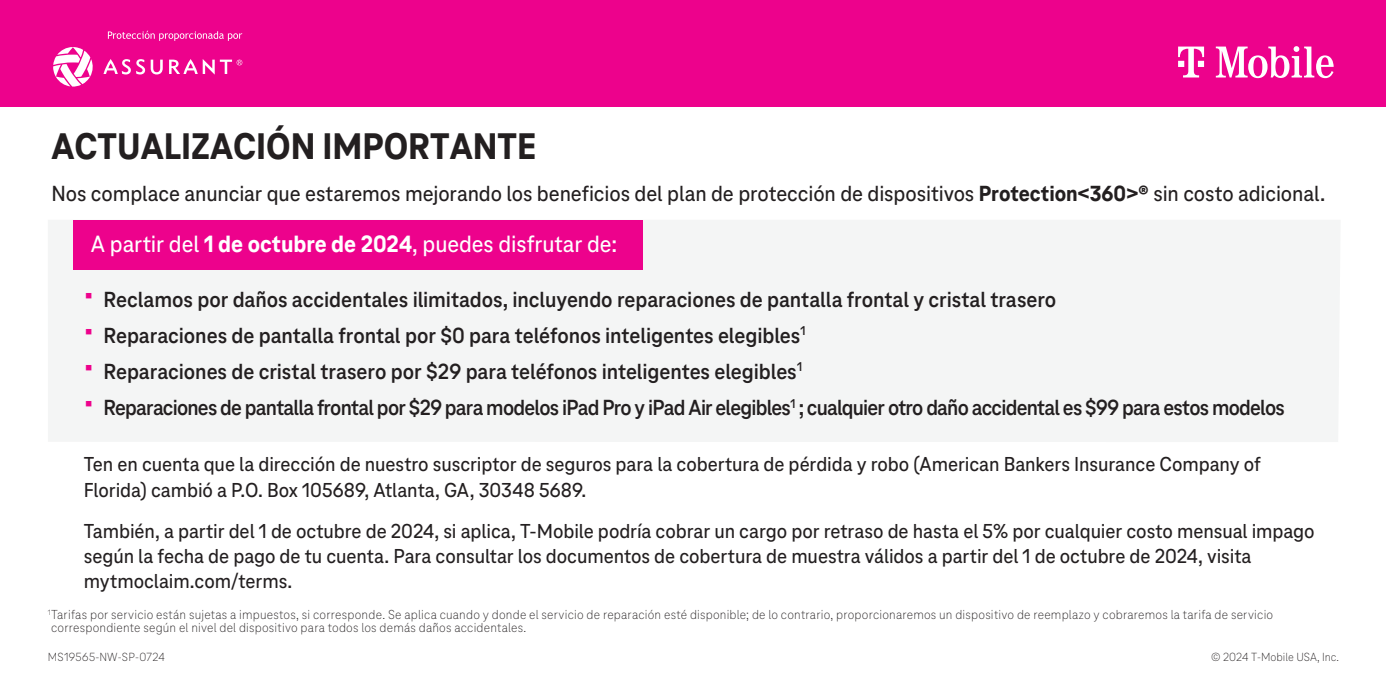
<style>
.page{position:relative;width:1386px;height:693px;background:#fff}
.page>*{position:absolute;margin:0;border:0;box-sizing:border-box;transform-origin:0 0}
.t1{font:800 38.5px "Tele Neo";color:#231f20}
.t2{font:500 24.5px "Tele Neo";letter-spacing:-.005em;color:#fff}
.t3{font:700 22.75px "Tele Neo";letter-spacing:-.005em;color:#231f20}
.t4{font:700 22.75px "Tele Neo";letter-spacing:-.035em;color:#231f20}
.t5{font:500 22.75px "Tele Neo";letter-spacing:-.005em;color:#231f20}
.t6{font:500 21px/25.2px "Tele Neo";letter-spacing:-.005em;color:#231f20}
.t7{font:100 13.65px/12.2px "Tele Neo";letter-spacing:.015em;color:#231f20}
.t8{font:100 12.25px "Tele Neo";color:#231f20}
.t9{font:100 12.25px "Tele Neo";letter-spacing:.02em;color:#231f20}
.s1{font-weight:800}
.s2{font-size:33.95px;color:#ed028c}
</style>
<div class="page">
<div style="left:48px;top:220px;width:1292px;height:222px;background:#f4f5f5"></div>
<div style="left:74px;top:221px;width:569px;height:49px;background:#ed028c"></div>
<div style="left:0;top:0;width:1386px;height:107px;background:#ed028c"></div>
<svg style="left:1216px;top:46px;width:118px;height:32px"></svg>
<svg style="left:1178px;top:47px;width:26px;height:31px"></svg>
<svg style="left:151px;top:60px;width:12px;height:14px"></svg>
<svg style="left:103px;top:59px;width:42px;height:15px"></svg>
<svg style="left:53px;top:47px;width:40px;height:40px"></svg>
<svg style="left:169px;top:59px;width:73px;height:16px"></svg>
<svg style="left:108px;top:31px;width:134px;height:10px"></svg>
<p class="t1" style="left:52px;top:125px;width:486px">ACTUALIZACIÓN IMPORTANTE</p>
<p class="t5" style="left:51px;top:180px;width:1275px">Nos complace anunciar que estaremos mejorando los beneficios del plan de protección de dispositivos <span class="s1">Protection&lt;360&gt;®</span> sin costo adicional.</p>
<p class="t2" style="left:91px;top:231px;width:528px">A partir del <span class="s1">1 de octubre de 2024</span>, puedes disfrutar de:</p>
<p class="t3" style="left:84px;top:286px;width:974px"><span class="s2">•</span> Reclamos por daños accidentales ilimitados, incluyendo reparaciones de pantalla frontal y cristal trasero</p>
<p class="t3" style="left:84px;top:323px;width:724px"><span class="s2">•</span> Reparaciones de pantalla frontal por $0 para teléfonos inteligentes elegibles<sup>1</sup></p>
<p class="t3" style="left:84px;top:359px;width:720px"><span class="s2">•</span> Reparaciones de cristal trasero por $29 para teléfonos inteligentes elegibles<sup>1</sup></p>
<p class="t4" style="left:84px;top:395px;width:1203px"><span class="s2">•</span> Reparaciones de pantalla frontal por $29 para modelos iPad Pro y iPad Air elegibles<sup>1</sup> ; cualquier otro daño accidental es $99 para estos modelos</p>
<p class="t6" style="left:84px;top:452px;width:1178px">Ten en cuenta que la dirección de nuestro suscriptor de seguros para la cobertura de pérdida y robo (American Bankers Insurance Company of<br>Florida) cambió a P.O. Box 105689, Atlanta, GA, 30348 5689.</p>
<p class="t6" style="left:84px;top:518px;width:1232px">También, a partir del 1 de octubre de 2024, si aplica, T-Mobile podría cobrar un cargo por retraso de hasta el 5% por cualquier costo mensual impago según la fecha de pago de tu cuenta. Para consultar los documentos de cobertura de muestra válidos a partir del 1 de octubre de 2024, visita mytmoclaim.com/terms.</p>
<p class="t7" style="left:48px;top:609px;width:1227px"><sup>1</sup>Tarifas por servicio están sujetas a impuestos, si corresponde. Se aplica cuando y donde el servicio de reparación esté disponible; de lo contrario, proporcionaremos un dispositivo de reemplazo y cobraremos la tarifa de servicio correspondiente según el nivel del dispositivo para todos los demás daños accidentales.</p>
<p class="t9" style="left:48px;top:650px;width:118px">MS19565-NW-SP-0724</p>
<p class="t8" style="left:1211px;top:650px;width:129px">© 2024 T-Mobile USA, Inc.</p>
</div>
